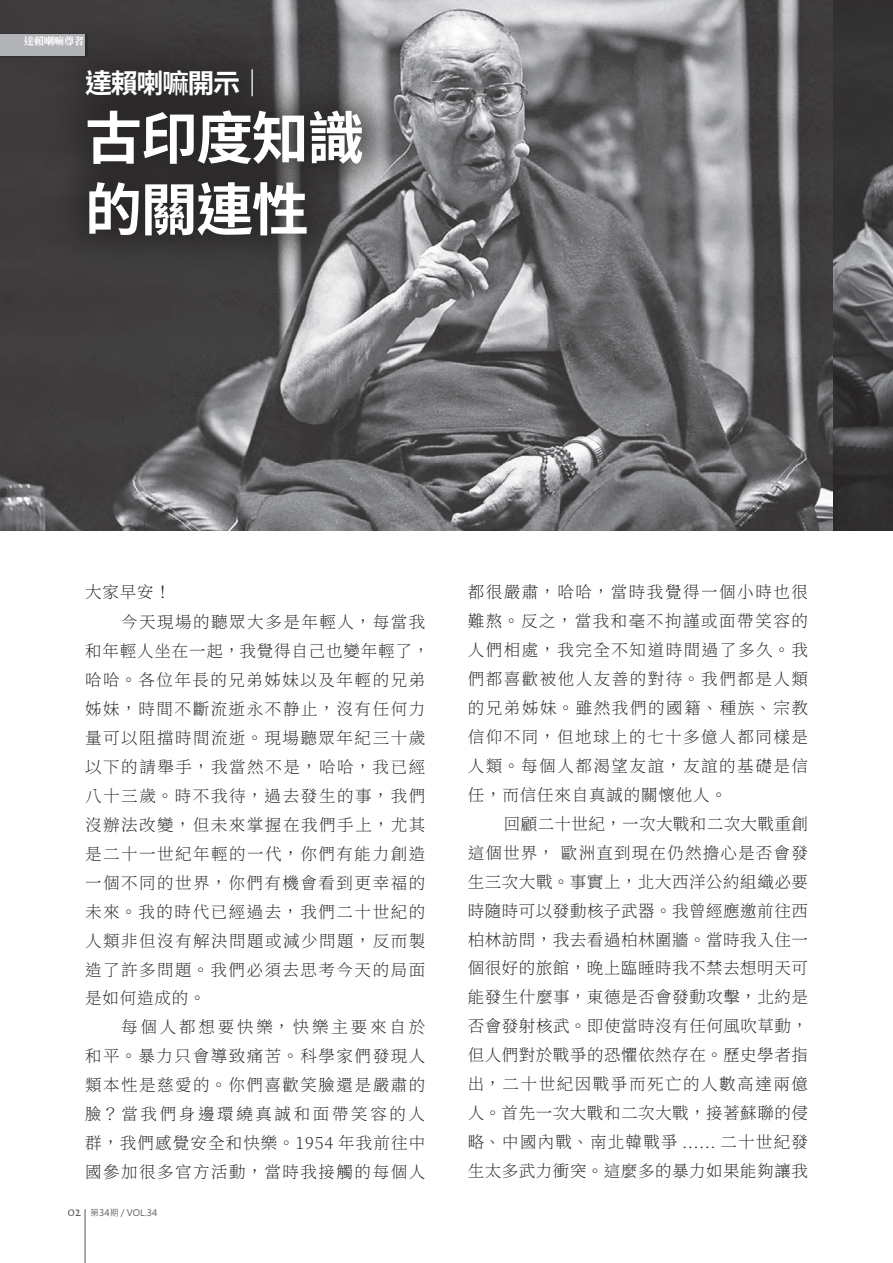
<style>
.page{position:relative;width:893px;height:1263px;background:#fff}
.page>*{position:absolute;margin:0;border:0;box-sizing:border-box;transform-origin:0 0}
.t1{font:700 57px/71.6px "Noto Sans Hant";letter-spacing:-.025em;color:#fff}
.t2{font:700 27px "Noto Sans Hant";letter-spacing:-.05em;color:#fff}
.t3{font:200 16.5px/29px "Source Han Serif TC";letter-spacing:.09em;color:#231f20;text-align:justify}
.t4{font:200 16.5px "Source Han Serif TC";letter-spacing:.07em;color:#231f20}
.t5{font:200 16.5px "Source Han Serif TC";letter-spacing:.05em;color:#231f20}
.t6{font:200 16.5px "Source Han Serif TC";letter-spacing:.16em;color:#231f20}
.t7{font:200 16.5px "Source Han Serif TC";letter-spacing:.17em;color:#231f20}
.t8{font:10.5px "DF Li Song Bd WIN BF";letter-spacing:-.05em;color:#fff}
.t9{font:9px "Microsoft Jheng Hei";color:#57585a}
.s1{font-family:"Calligraphic 421 BT Roman B";font-size:15px}
</style>
<div class="page">
<img style="left:0;top:0;width:893px;height:531px">
<div style="left:39px;top:22px;width:370px;height:261px;background:#231f20;opacity:.7"></div>
<div style="left:0;top:33px;width:89px;height:25px;background:#231f20;opacity:.6"></div>
<div style="left:0;top:34px;width:85px;height:21px;background:#b2b3b7"></div>
<hr style="left:85px;top:1209px;width:1px;height:54px;background:#57585a">
<p class="t8" style="left:24px;top:35px;width:62px">達賴喇嘛尊者</p>
<h2 class="t2" style="left:85px;top:68px;width:182px">達賴喇嘛開示｜</h2>
<h1 class="t1" style="left:85px;top:104px;width:281px">古印度知識的關連性</h1>
<p class="t3" style="left:85px;top:578px;width:87px">大家早安！</p>
<p class="t3" style="left:121px;top:608px;width:306px">今天現場的聽眾大多是年輕人，每當我</p>
<p class="t5" style="left:85px;top:642px;width:346px">和年輕人坐在一起，我覺得自己也變年輕了，</p>
<p class="t3" style="left:85px;top:666px;width:342px">哈哈。各位年長的兄弟姊妹以及年輕的兄弟</p>
<p class="t3" style="left:85px;top:695px;width:342px">姊妹，時間不斷流逝永不静止，沒有任何力</p>
<p class="t3" style="left:85px;top:724px;width:342px">量可以阻擋時間流逝。現場聽眾年紀三十歲</p>
<p class="t3" style="left:85px;top:753px;width:342px">以下的請舉手，我當然不是，哈哈，我已經</p>
<p class="t3" style="left:85px;top:781px;width:342px">八十三歲。時不我待，過去發生的事，我們</p>
<p class="t3" style="left:85px;top:810px;width:342px">沒辦法改變，但未來掌握在我們手上，尤其</p>
<p class="t3" style="left:85px;top:839px;width:342px">是二十一世紀年輕的一代，你們有能力創造</p>
<p class="t3" style="left:85px;top:868px;width:342px">一個不同的世界，你們有機會看到更幸福的</p>
<p class="t3" style="left:85px;top:897px;width:342px">未來。我的時代已經過去，我們二十世紀的</p>
<p class="t3" style="left:85px;top:926px;width:342px">人類非但沒有解決問題或減少問題，反而製</p>
<p class="t3" style="left:85px;top:955px;width:342px">造了許多問題。我們必須去思考今天的局面</p>
<p class="t3" style="left:85px;top:984px;width:122px">是如何造成的。</p>
<p class="t7" style="left:121px;top:1018px;width:306px">每個人都想要快樂，快樂主要來自於</p>
<p class="t3" style="left:85px;top:1042px;width:342px">和平。暴力只會導致痛苦。科學家們發現人</p>
<p class="t3" style="left:85px;top:1071px;width:342px">類本性是慈愛的。你們喜歡笑臉還是嚴肅的</p>
<p class="t6" style="left:85px;top:1105px;width:342px">臉？當我們身邊環繞真誠和面帶笑容的人</p>
<p class="t4" style="left:85px;top:1134px;width:342px">群，我們感覺安全和快樂。1954 年我前往中</p>
<p class="t3" style="left:85px;top:1158px;width:342px">國參加很多官方活動，當時我接觸的每個人</p>
<p class="t9" style="left:68px;top:1207px;width:91px"><span class="s1">02</span> 第34期 / VOL.34</p>
<p class="t3" style="left:468px;top:578px;width:342px">都很嚴肅，哈哈，當時我覺得一個小時也很難熬。反之，當我和毫不拘謹或面帶笑容的人們相處，我完全不知道時間過了多久。我們都喜歡被他人友善的對待。我們都是人類的兄弟姊妹。雖然我們的國籍、種族、宗教信仰不同，但地球上的七十多億人都同樣是人類。每個人都渴望友誼，友誼的基礎是信任，而信任來自真誠的關懷他人。</p>
<p class="t3" style="left:468px;top:809px;width:342px;text-indent:36px">回顧二十世紀，一次大戰和二次大戰重創這個世界， 歐洲直到現在仍然擔心是否會發生三次大戰。事實上，北大西洋公約組織必要時隨時可以發動核子武器。我曾經應邀前往西柏林訪問，我去看過柏林圍牆。當時我入住一個很好的旅館，晚上臨睡時我不禁去想明天可能發生什麼事，東德是否會發動攻擊，北約是否會發射核武。即使當時沒有任何風吹草動，但人們對於戰爭的恐懼依然存在。歷史學者指出，二十世紀因戰爭而死亡的人數高達兩億人。首先一次大戰和二次大戰，接著蘇聯的侵略、中國內戰、南北韓戰爭 ...... 二十世紀發生太多武力衝突。這麼多的暴力如果能夠讓我</p>
</div>
